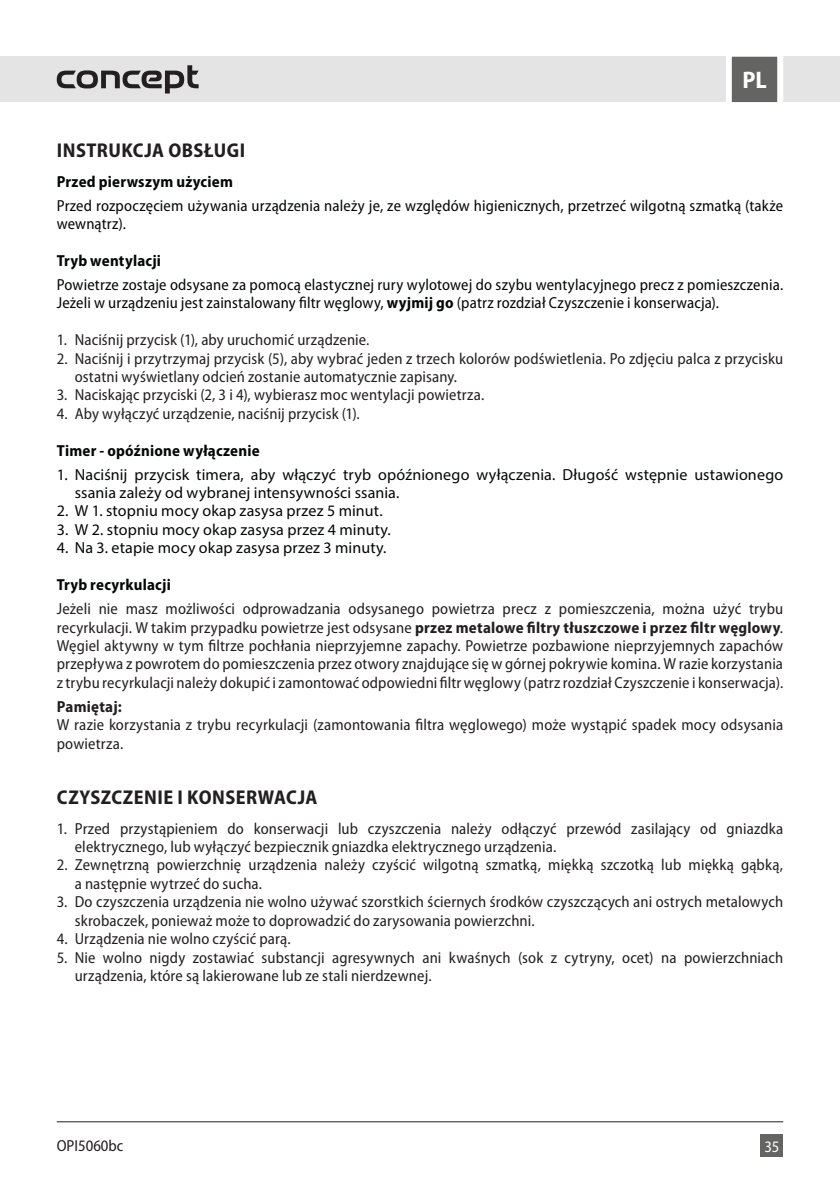
<style>
.page{position:relative;width:840px;height:1191px;background:#fff}
.page>*{position:absolute;margin:0;border:0;box-sizing:border-box;transform-origin:0 0}
.t1{font:700 semi-condensed 24px "Myriad Pro";color:#fff}
.t2{font:700 semi-condensed 20px "Myriad Pro";letter-spacing:.02em;color:#231f20}
.t3{font:semi-condensed 16px/18.4px "Myriad Pro";letter-spacing:.01em;color:#231f20}
.t4{font:semi-condensed 16px/18.4px "Myriad Pro";letter-spacing:.01em;color:#050706}
.t5{font:16px/18.4px "Myriad Pro";letter-spacing:.01em;color:#050706}
.t6{font:700 semi-condensed 16px "Myriad Pro";letter-spacing:.015em;color:#050706}
.t7{font:700 semi-condensed 16px "Myriad Pro";letter-spacing:.015em;color:#231f20}
.t8{font:semi-condensed 16px "Myriad Pro";color:#fff}
.s1{font-weight:700}
</style>
<div class="page">
<div style="left:0;top:57px;width:839px;height:45px;background:#e4e4e4"></div>
<div style="left:760px;top:1134px;width:22px;height:23px;background:#646463"></div>
<svg style="left:722px;top:56px;width:63px;height:47px;background:#909090"></svg>
<hr style="left:57px;top:1121px;width:725px;height:1px;background:#231f20">
<svg style="left:57px;top:65px;width:141px;height:28px"></svg>
<h1 class="t1" style="left:742px;top:67px;width:26px">PL</h1>
<p class="t2" style="left:57px;top:139px;width:190px">INSTRUKCJA OBSŁUGI</p>
<p class="t6" style="left:57px;top:172px;width:178px">Przed pierwszym użyciem</p>
<p class="t4" style="left:57px;top:196px;width:727px">Przed rozpoczęciem używania urządzenia należy je, ze względów higienicznych, przetrzeć wilgotną szmatką (także wewnątrz).</p>
<p class="t6" style="left:57px;top:251px;width:106px">Tryb wentylacji</p>
<p class="t4" style="left:57px;top:276px;width:727px">Powietrze zostaje odsysane za pomocą elastycznej rury wylotowej do szybu wentylacyjnego precz z pomieszczenia.<br>Jeżeli w urządzeniu jest zainstalowany filtr węglowy, <span class="s1">wyjmij go</span> (patrz rozdział Czyszczenie i konserwacja).</p>
<p class="t3" style="left:57px;top:331px;width:314px">1. Naciśnij przycisk (1), aby uruchomić urządzenie.</p>
<p class="t3" style="left:75px;top:349px;width:709px;text-indent:-18px">2. Naciśnij i przytrzymaj przycisk (5), aby wybrać jeden z trzech kolorów podświetlenia. Po zdjęciu palca z przycisku ostatni wyświetlany odcień zostanie automatycznie zapisany.</p>
<p class="t3" style="left:57px;top:386px;width:429px">3. Naciskając przyciski (2, 3 i 4), wybierasz moc wentylacji powietrza.</p>
<p class="t3" style="left:57px;top:404px;width:304px">4. Aby wyłączyć urządzenie, naciśnij przycisk (1).</p>
<p class="t6" style="left:57px;top:441px;width:204px">Timer - opóźnione wyłączenie</p>
<p class="t5" style="left:75px;top:465px;width:709px;text-indent:-18px">1. Naciśnij przycisk timera, aby włączyć tryb opóźnionego wyłączenia. Długość wstępnie ustawionego ssania zależy od wybranej intensywności ssania.</p>
<p class="t5" style="left:57px;top:501px;width:327px">2. W 1. stopniu mocy okap zasysa przez 5 minut.</p>
<p class="t5" style="left:57px;top:520px;width:335px">3. W 2. stopniu mocy okap zasysa przez 4 minuty.</p>
<p class="t5" style="left:57px;top:538px;width:331px">4. Na 3. etapie mocy okap zasysa przez 3 minuty.</p>
<p class="t6" style="left:57px;top:576px;width:115px">Tryb recyrkulacji</p>
<p class="t3" style="left:57px;top:600px;width:727px;text-align:justify">Jeżeli nie masz możliwości odprowadzania odsysanego powietrza precz z pomieszczenia, można użyć trybu recyrkulacji. W takim przypadku powietrze jest odsysane <span class="s1">przez metalowe filtry tłuszczowe i przez filtr węglowy</span>.<br>Węgiel aktywny w tym filtrze pochłania nieprzyjemne zapachy. Powietrze pozbawione nieprzyjemnych zapachów przepływa z powrotem do pomieszczenia przez otwory znajdujące się w górnej pokrywie komina. W razie korzystania z trybu recyrkulacji należy dokupić i zamontować odpowiedni filtr węglowy (patrz rozdział Czyszczenie i konserwacja).</p>
<p class="t7" style="left:57px;top:697px;width:67px">Pamiętaj:</p>
<p class="t3" style="left:57px;top:716px;width:727px">W razie korzystania z trybu recyrkulacji (zamontowania filtra węglowego) może wystąpić spadek mocy odsysania powietrza.</p>
<p class="t2" style="left:57px;top:786px;width:262px">CZYSZCZENIE I KONSERWACJA</p>
<p class="t3" style="left:75px;top:819px;width:709px;text-indent:-18px">1. Przed przystąpieniem do konserwacji lub czyszczenia należy odłączyć przewód zasilający od gniazdka elektrycznego, lub wyłączyć bezpiecznik gniazdka elektrycznego urządzenia.</p>
<p class="t3" style="left:75px;top:856px;width:709px;text-indent:-18px">2. Zewnętrzną powierzchnię urządzenia należy czyścić wilgotną szmatką, miękką szczotką lub miękką gąbką, a następnie wytrzeć do sucha.</p>
<p class="t3" style="left:75px;top:893px;width:709px;text-indent:-18px">3. Do czyszczenia urządzenia nie wolno używać szorstkich ściernych środków czyszczących ani ostrych metalowych skrobaczek, ponieważ może to doprowadzić do zarysowania powierzchni.</p>
<p class="t3" style="left:57px;top:930px;width:235px">4. Urządzenia nie wolno czyścić parą.</p>
<p class="t3" style="left:75px;top:948px;width:709px;text-indent:-18px">5. Nie wolno nigdy zostawiać substancji agresywnych ani kwaśnych (sok z cytryny, ocet) na powierzchniach urządzenia, które są lakierowane lub ze stali nierdzewnej.</p>
<p class="t3" style="left:57px;top:1136px;width:68px">OPI5060bc</p>
<p class="t8" style="left:764px;top:1138px;width:16px">35</p>
</div>
